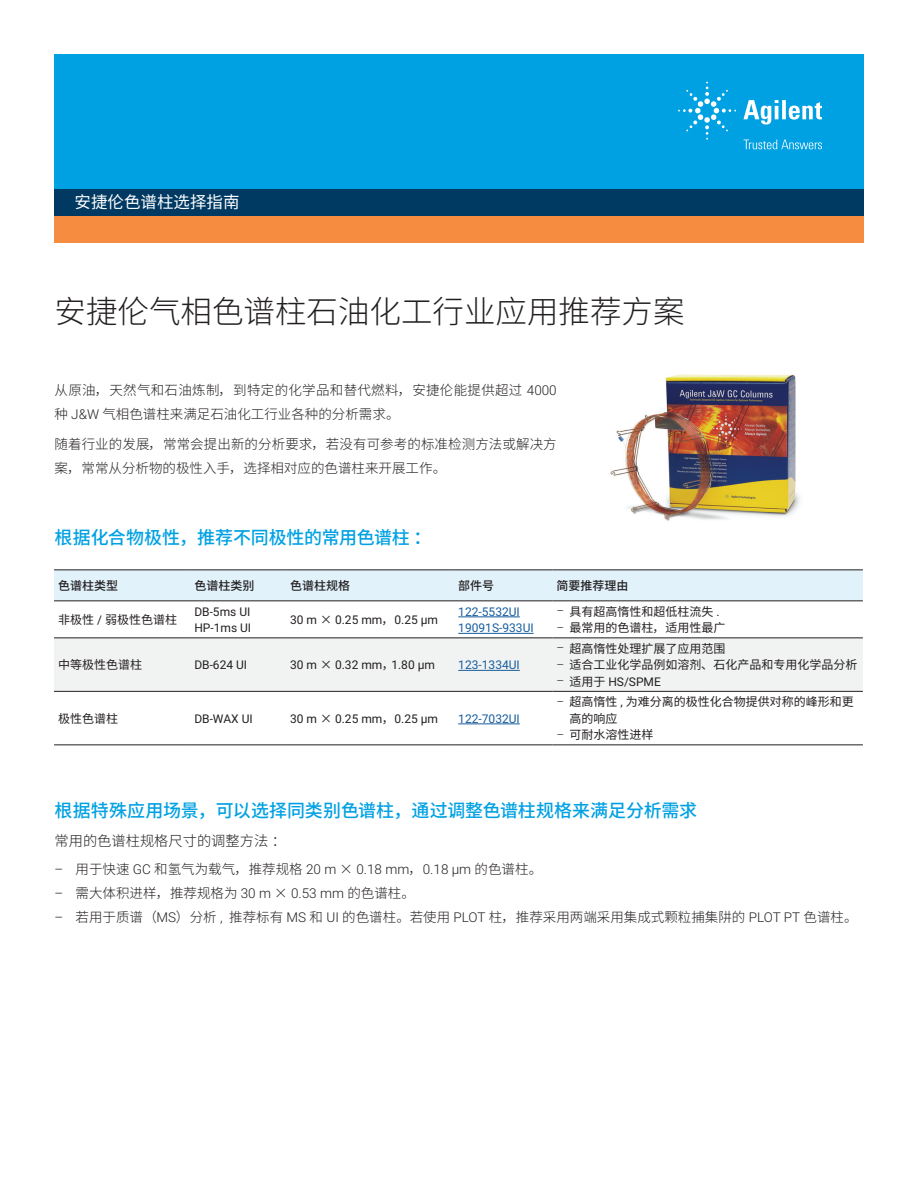
<style>
.page{position:relative;width:918px;height:1188px;background:#fff}
.page>*{position:absolute;margin:0;border:0;box-sizing:border-box;transform-origin:0 0}
.t1{font:300 31.5px "Noto Sans CJ Ksc";color:#231f20}
.t2{font:500 18px "Noto Sans CJ Ksc";letter-spacing:-.005em;color:#00a1e3}
.t3{font:16.5px "Noto Sans CJ Ksc";color:#fff}
.t4{font:300 14.25px "Noto Sans CJ Ksc";color:#231f20}
.t5{font:300 13.5px/24px "Noto Sans CJ Ksc";color:#231f20}
.t6{font:300 13.5px/24px "Noto Sans CJ Ksc";letter-spacing:.02em;color:#231f20}
.t7{font:12px/16.5px "Noto Sans CJ Ksc";color:#231f20}
.t8{font:12px/16.5px "Roboto";color:#231f20}
.t9{font:12px/16.5px "Roboto";color:#175d9e}
.t10{font:500 12px "Noto Sans CJ Ksc";color:#231f20}
.s1{font-family:"Roboto"}
.s2{font-family:"Noto Sans CJ Ksc"}
.s3{font-family:"Roboto";font-weight:300}
.s4{font-weight:300}
</style>
<div class="page">
<div style="left:54px;top:54px;width:810px;height:135px;background:#00a1e3"></div>
<div style="left:54px;top:216px;width:810px;height:27px;background:#f58c3f"></div>
<div style="left:54px;top:189px;width:810px;height:27px;background:#003a63"></div>
<div style="left:54px;top:571px;width:809px;height:30px;background:#e1f2fb"></div>
<div style="left:54px;top:639px;width:809px;height:52px;background:#f1f2f2"></div>
<hr style="left:54px;top:570px;width:136px;height:1px;background:#231f20">
<hr style="left:190px;top:570px;width:96px;height:1px;background:#231f20">
<hr style="left:286px;top:570px;width:168px;height:1px;background:#231f20">
<hr style="left:454px;top:570px;width:98px;height:1px;background:#231f20">
<hr style="left:552px;top:570px;width:311px;height:1px;background:#231f20">
<hr style="left:54px;top:601px;width:136px;height:1px;background:#231f20">
<hr style="left:190px;top:601px;width:96px;height:1px;background:#231f20">
<hr style="left:286px;top:601px;width:168px;height:1px;background:#231f20">
<hr style="left:454px;top:601px;width:98px;height:1px;background:#231f20">
<hr style="left:552px;top:601px;width:311px;height:1px;background:#231f20">
<hr style="left:54px;top:638px;width:136px;height:1px;background:#231f20">
<hr style="left:190px;top:638px;width:96px;height:1px;background:#231f20">
<hr style="left:286px;top:638px;width:168px;height:1px;background:#231f20">
<hr style="left:454px;top:638px;width:98px;height:1px;background:#231f20">
<hr style="left:552px;top:638px;width:311px;height:1px;background:#231f20">
<hr style="left:54px;top:691px;width:136px;height:1px;background:#231f20">
<hr style="left:190px;top:691px;width:96px;height:1px;background:#231f20">
<hr style="left:286px;top:691px;width:168px;height:1px;background:#231f20">
<hr style="left:454px;top:691px;width:98px;height:1px;background:#231f20">
<hr style="left:552px;top:691px;width:311px;height:1px;background:#231f20">
<hr style="left:54px;top:745px;width:136px;height:1px;background:#231f20">
<hr style="left:190px;top:745px;width:96px;height:1px;background:#231f20">
<hr style="left:286px;top:745px;width:168px;height:1px;background:#231f20">
<hr style="left:454px;top:745px;width:98px;height:1px;background:#231f20">
<hr style="left:552px;top:745px;width:311px;height:1px;background:#231f20">
<hr style="left:458px;top:617px;width:62px;height:1px;background:#175d9e">
<hr style="left:458px;top:633px;width:76px;height:1px;background:#175d9e">
<hr style="left:458px;top:670px;width:62px;height:1px;background:#175d9e">
<hr style="left:458px;top:724px;width:62px;height:1px;background:#175d9e">
<svg style="left:743px;top:100px;width:79px;height:25px"></svg>
<svg style="left:678px;top:82px;width:58px;height:58px"></svg>
<svg style="left:744px;top:140px;width:78px;height:9px"></svg>
<img style="left:610px;top:374px;width:190px;height:147px">
<p class="t3" style="left:75px;top:193px;width:166px">安捷伦色谱柱选择指南</p>
<h1 class="t1" style="left:55px;top:294px;width:631px">安捷伦气相色谱柱石油化工行业应用推荐方案</h1>
<p class="t6" style="left:55px;top:378px;width:504px">从原油，天然气和石油炼制，到特定的化学品和替代燃料，安捷伦能提供超过 <span class="s1">4000</span>种 <span class="s1">J&amp;W</span> 气相色谱柱来满足石油化工行业各种的分析需求。</p>
<p class="t5" style="left:55px;top:432px;width:504px">随着行业的发展，常常会提出新的分析要求，若没有可参考的标准检测方法或解决方案，常常从分析物的极性入手，选择相对应的色谱柱来开展工作。</p>
<h2 class="t2" style="left:55px;top:527px;width:378px">根据化合物极性，推荐不同极性的常用色谱柱：</h2>
<p class="t10" style="left:58px;top:579px;width:62px">色谱柱类型</p>
<p class="t10" style="left:194px;top:579px;width:61px">色谱柱类别</p>
<p class="t10" style="left:290px;top:579px;width:61px">色谱柱规格</p>
<p class="t10" style="left:458px;top:579px;width:37px">部件号</p>
<p class="t10" style="left:557px;top:579px;width:73px">简要推荐理由</p>
<p class="t7" style="left:58px;top:612px;width:120px">非极性 <span class="s1">/</span> 弱极性色谱柱</p>
<p class="t8" style="left:194px;top:603px;width:58px">DB-5ms UI<br>HP-1ms UI</p>
<p class="t8" style="left:290px;top:611px;width:149px">30 m <span class="s2">×</span> 0.25 mm<span class="s2">，</span>0.25 µm</p>
<p class="t9" style="left:458px;top:603px;width:77px">122-5532UI<br>19091S-933UI</p>
<p class="t7" style="left:557px;top:603px;width:164px"><span class="s3">–</span> 具有超高惰性和超低柱流失 <span class="s1">.</span></p>
<p class="t7" style="left:557px;top:620px;width:170px"><span class="s3">–</span> 最常用的色谱柱，适用性最广</p>
<p class="t7" style="left:58px;top:657px;width:85px">中等极性色谱柱</p>
<p class="t8" style="left:194px;top:656px;width:54px">DB-624 UI</p>
<p class="t8" style="left:290px;top:656px;width:146px">30 m <span class="s2">×</span> 0.32 mm<span class="s2">，</span>1.80 µm</p>
<p class="t9" style="left:458px;top:656px;width:63px">123-1334UI</p>
<p class="t7" style="left:58px;top:710px;width:61px">极性色谱柱</p>
<p class="t8" style="left:194px;top:710px;width:60px">DB-WAX UI</p>
<p class="t8" style="left:290px;top:710px;width:149px">30 m <span class="s2">×</span> 0.25 mm<span class="s2">，</span>0.25 µm</p>
<p class="t9" style="left:458px;top:710px;width:63px">122-7032UI</p>
<p class="t7" style="left:557px;top:640px;width:170px"><span class="s3">–</span> 超高惰性处理扩展了应用范围</p>
<p class="t7" style="left:557px;top:657px;width:302px"><span class="s3">–</span> 适合工业化学品例如溶剂、石化产品和专用化学品分析</p>
<p class="t8" style="left:557px;top:673px;width:106px"><span class="s4">–</span> <span class="s2">适用于</span> HS/SPME</p>
<p class="t7" style="left:569px;top:694px;width:286px;text-indent:-13px"><span class="s3">–</span> 超高惰性 <span class="s1">,</span> 为难分离的极性化合物提供对称的峰形和更高的响应</p>
<p class="t7" style="left:557px;top:727px;width:98px"><span class="s3">–</span> 可耐水溶性进样</p>
<h2 class="t2" style="left:55px;top:800px;width:644px">根据特殊应用场景，可以选择同类别色谱柱，通过调整色谱柱规格来满足分析需求</h2>
<p class="t4" style="left:55px;top:833px;width:233px">常用的色谱柱规格尺寸的调整方法：</p>
<p class="t5" style="left:55px;top:857px;width:489px"><span class="s1">–</span> 用于快速 <span class="s1">GC</span> 和氢气为载气，推荐规格 <span class="s1">20 m</span> × <span class="s1">0.18 mm</span>，<span class="s1">0.18 µm</span> 的色谱柱。</p>
<p class="t5" style="left:55px;top:881px;width:362px"><span class="s1">–</span> 需大体积进样，推荐规格为 <span class="s1">30 m</span> × <span class="s1">0.53 mm</span> 的色谱柱。</p>
<p class="t5" style="left:55px;top:905px;width:805px"><span class="s1">–</span> 若用于质谱（<span class="s1">MS</span>）分析 <span class="s1">,</span> 推荐标有 <span class="s1">MS</span> 和 <span class="s1">UI</span> 的色谱柱。若使用 <span class="s1">PLOT</span> 柱，推荐采用两端采用集成式颗粒捕集阱的 <span class="s1">PLOT PT</span> 色谱柱。</p>
</div>
